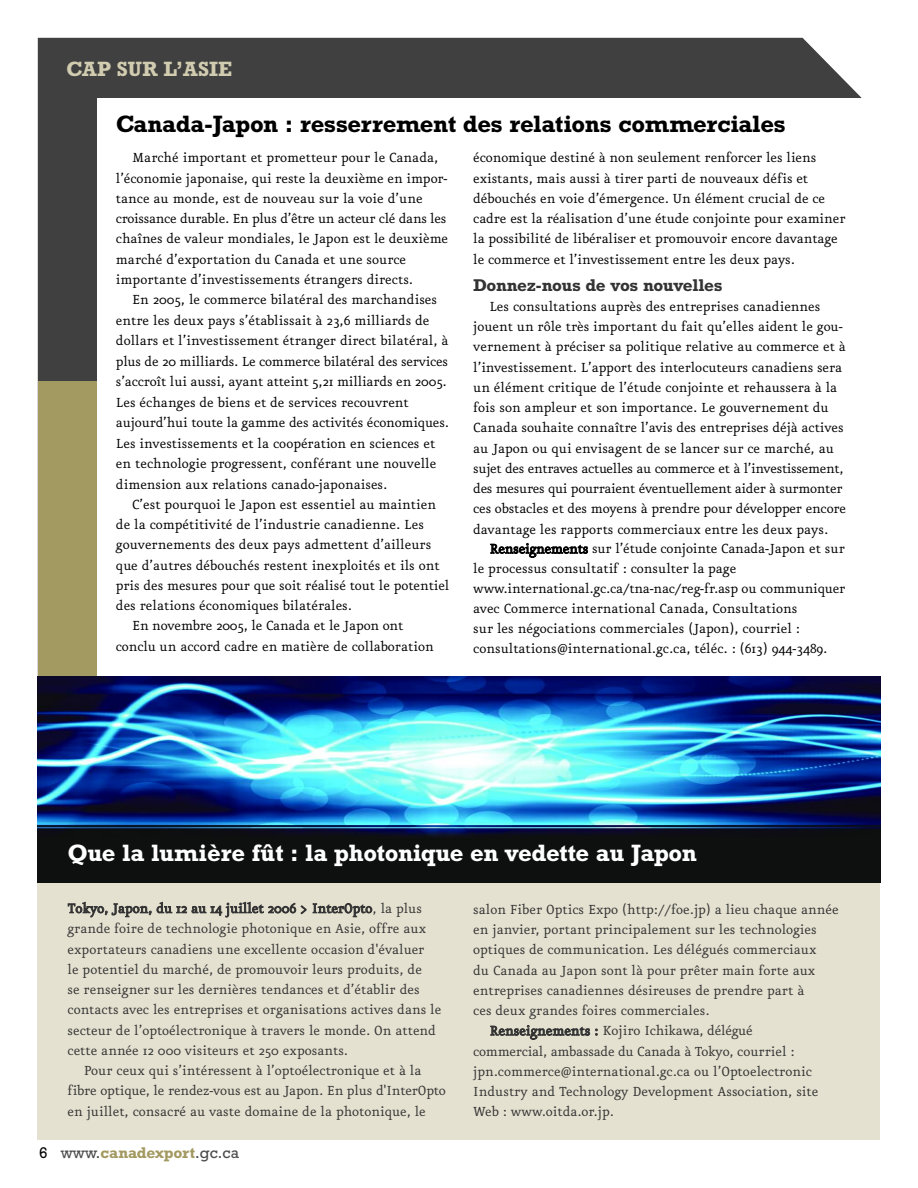
<style>
.page{position:relative;width:918px;height:1188px;background:#fff}
.page>*{position:absolute;margin:0;border:0;box-sizing:border-box;transform-origin:0 0}
.t1{font:700 24px "Rockwell";letter-spacing:-.015em;color:#000}
.t2{font:700 24px "Rockwell";letter-spacing:-.01em;color:#fff}
.t3{font:700 21px "Rockwell";color:#d1ccb0}
.t4{font:700 17.25px "Rockwell";letter-spacing:-.02em;color:#333}
.t5{font:15.75px/20.2px "Eureka";color:#000}
.t6{font:15.75px/20.2px "Eureka";color:#333}
.t7{font:700 15.75px "Rockwell";letter-spacing:-.015em;color:#a39a62}
.s1{font-weight:400;color:#000}
.s2{font-weight:400;color:#4d4d4d}
</style>
<div class="page">
<div style="left:38px;top:38px;width:824px;height:343px;background:#404040"></div>
<div style="left:38px;top:381px;width:270px;height:754px;background:#a39a62"></div>
<div style="left:97px;top:98px;width:796px;height:1026px;background:#fff"></div>
<div style="left:38px;top:706px;width:842px;height:433px;background:#e4e1d0"></div>
<img style="left:38px;top:676px;width:842px;height:207px">
<h2 class="t3" style="left:67px;top:62px;width:167px">CAP SUR L’ASIE</h2>
<h1 class="t1" style="left:116px;top:115px;width:671px">Canada-Japon : resserrement des relations commerciales</h1>
<p class="t5" style="left:116px;top:147px;width:334px;text-indent:16px">Marché important et prometteur pour le Canada, l’économie japonaise, qui reste la deuxième en impor&shy;tance au monde, est de nouveau sur la voie d’une croissance durable. En plus d’être un acteur clé dans les chaînes de valeur mondiales, le Japon est le deuxième marché d’exportation du Canada et une source importante d’investissements étrangers directs.</p>
<p class="t5" style="left:116px;top:289px;width:335px;text-indent:16px">En 2005, le commerce bilatéral des marchandises entre les deux pays s’établissait à 23,6 milliards de dollars et l’investissement étranger direct bilatéral, à plus de 20 milliards. Le commerce bilatéral des services s’accroît lui aussi, ayant atteint 5,21 milliards en 2005.<br>Les échanges de biens et de services recouvrent aujourd’hui toute la gamme des activités économiques.<br>Les investissements et la coopération en sciences et en technologie progressent, conférant une nouvelle dimension aux relations canado-japonaises.</p>
<p class="t5" style="left:132px;top:493px;width:305px">C’est pourquoi le Japon est essentiel au maintien</p>
<p class="t5" style="left:116px;top:513px;width:309px">de la compétitivité de l’industrie canadienne. Les</p>
<p class="t5" style="left:116px;top:534px;width:317px">gouvernements des deux pays admettent d’ailleurs</p>
<p class="t5" style="left:116px;top:554px;width:325px">que d’autres débouchés restent inexploités et ils ont</p>
<p class="t5" style="left:116px;top:574px;width:335px">pris des mesures pour que soit réalisé tout le potentiel</p>
<p class="t5" style="left:116px;top:594px;width:238px">des relations économiques bilatérales.</p>
<p class="t5" style="left:132px;top:615px;width:273px">En novembre 2005, le Canada et le Japon ont</p>
<p class="t5" style="left:116px;top:635px;width:319px">conclu un accord cadre en matière de collaboration</p>
<p class="t5" style="left:473px;top:147px;width:374px">économique destiné à non seulement renforcer les liens existants, mais aussi à tirer parti de nouveaux défis et débouchés en voie d’émergence. Un élément crucial de ce cadre est la réalisation d’une étude conjointe pour examiner la possibilité de libéraliser et promouvoir encore davantage le commerce et l’investissement entre les deux pays.</p>
<p class="t4" style="left:473px;top:279px;width:251px">Donnez-nous de vos nouvelles</p>
<p class="t5" style="left:473px;top:295px;width:374px;text-indent:16px">Les consultations auprès des entreprises canadiennes jouent un rôle très important du fait qu’elles aident le gou&shy;vernement à préciser sa politique relative au commerce et à l’investissement. L’apport des interlocuteurs canadiens sera un élément critique de l’étude conjointe et rehaussera à la fois son ampleur et son importance. Le gouvernement du Canada souhaite connaître l’avis des entreprises déjà actives au Japon ou qui envisagent de se lancer sur ce marché, au sujet des entraves actuelles au commerce et à l’investissement, des mesures qui pourraient éventuellement aider à surmonter ces obstacles et des moyens à prendre pour développer encore davantage les rapports commerciaux entre les deux pays.</p>
<p class="t5" style="left:473px;top:538px;width:374px;text-indent:16px">Renseignements sur l’étude conjointe Canada-Japon et sur le processus consultatif : consulter la page www.international.gc.ca/tna-nac/reg-fr.asp ou communiquer avec Commerce international Canada, Consultations<br>sur les négociations commerciales (Japon), courriel : consultations@international.gc.ca, téléc. : (613) 944-3489.</p>
<h1 class="t2" style="left:68px;top:845px;width:631px">Que la lumière fût : la photonique en vedette au Japon</h1>
<p class="t6" style="left:67px;top:897px;width:375px">Tokyo, Japon, du 12 au 14 juillet 2006 &gt; InterOpto, la plus grande foire de technologie photonique en Asie, offre aux exportateurs canadiens une excellente occasion d'évaluer<br>le potentiel du marché, de promouvoir leurs produits, de<br>se renseigner sur les dernières tendances et d’établir des contacts avec les entreprises et organisations actives dans le secteur de l’optoélectronique à travers le monde. On attend cette année 12 000 visiteurs et 250 exposants.</p>
<p class="t6" style="left:67px;top:1059px;width:380px;text-indent:16px">Pour ceux qui s’intéressent à l’optoélectronique et à la fibre optique, le rendez-vous est au Japon. En plus d'InterOpto en juillet, consacré au vaste domaine de la photonique, le</p>
<p class="t7" style="left:39px;top:1147px;width:201px"><span class="s1">6</span> <span class="s2">www.</span>canadexport<span class="s2">.gc.ca</span></p>
<p class="t6" style="left:473px;top:898px;width:367px">salon Fiber Optics Expo (http://foe.jp) a lieu chaque année</p>
<p class="t6" style="left:473px;top:919px;width:345px">en janvier, portant principalement sur les technologies</p>
<p class="t6" style="left:473px;top:939px;width:345px">optiques de communication. Les délégués commerciaux</p>
<p class="t6" style="left:473px;top:959px;width:344px">du Canada au Japon sont là pour prêter main forte aux</p>
<p class="t6" style="left:473px;top:979px;width:333px">entreprises canadiennes désireuses de prendre part à</p>
<p class="t6" style="left:473px;top:1000px;width:238px">ces deux grandes foires commerciales.</p>
<p class="t6" style="left:490px;top:1020px;width:265px">Renseignements : Kojiro Ichikawa, délégué</p>
<p class="t6" style="left:473px;top:1040px;width:323px">commercial, ambassade du Canada à Tokyo, courriel :</p>
<p class="t6" style="left:473px;top:1060px;width:340px">jpn.commerce@international.gc.ca ou l’Optoelectronic</p>
<p class="t6" style="left:473px;top:1081px;width:347px">Industry and Technology Development Association, site</p>
<p class="t6" style="left:473px;top:1101px;width:142px">Web : www.oitda.or.jp.</p>
</div>
